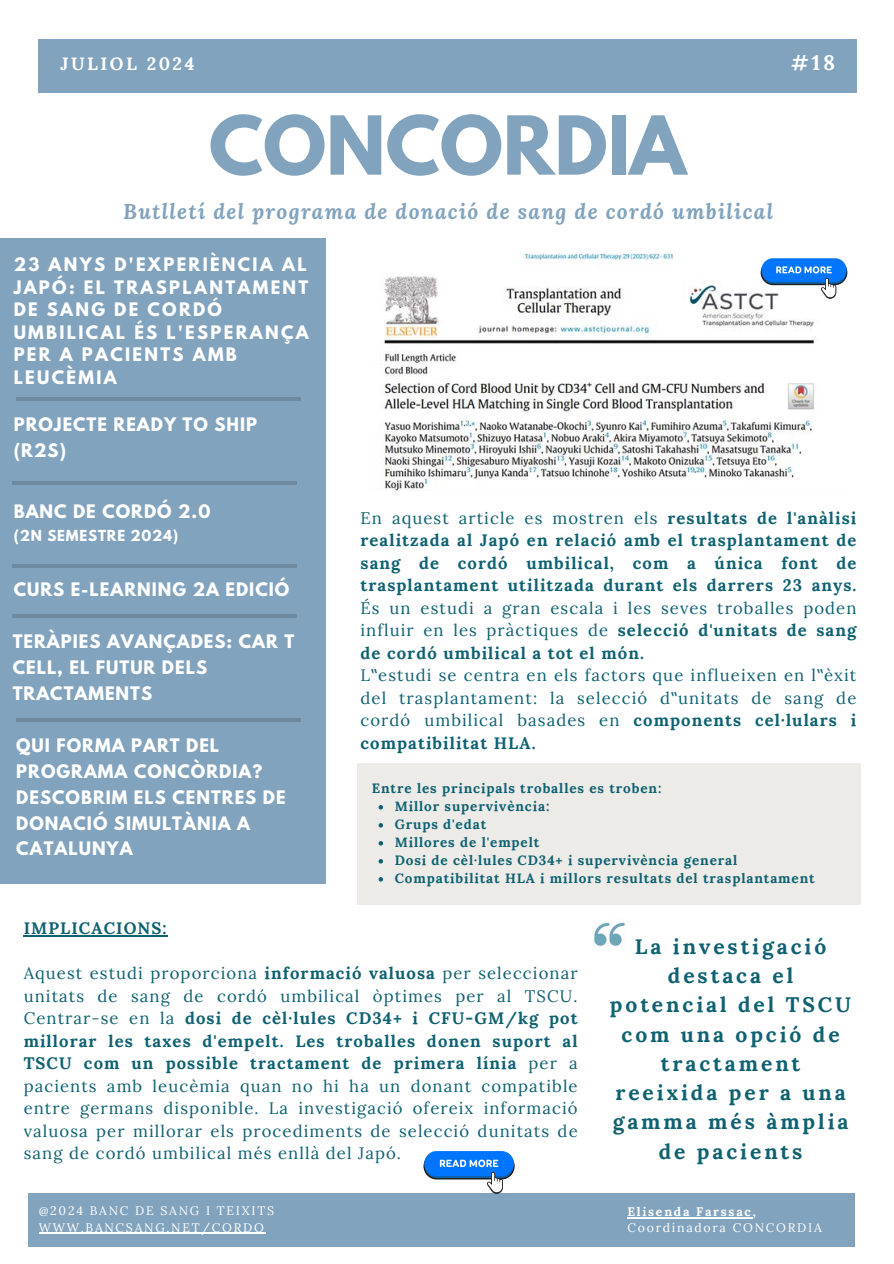
<style>
.page{position:relative;width:894px;height:1264px;background:#fff}
.page>*{position:absolute;margin:0;border:0;box-sizing:border-box;transform-origin:0 0}
.t1{font:700 71.85px "League Spartan";color:#82a3bd}
.t2{font:italic 700 21.15px "Lora";letter-spacing:.06em;color:#82a3bd}
.t3{font:700 21px/29.2px "Lora";letter-spacing:.14em;color:#0e6171;text-align:center}
.t4{font:700 20.85px "Lora";color:#fff}
.t5{font:700 17.85px "Lora";letter-spacing:.14em;color:#fff}
.t6{font:700 16.65px/22.5px "Lora";letter-spacing:.065em;color:#0e6171}
.t7{font:16.65px/22.5px "Lora";letter-spacing:.065em;color:#0e6171;text-align:justify}
.t8{font:700 16.5px/25.8px "League Spartan";letter-spacing:.06em;color:#fff}
.t9{font:700 16.5px/22.5px "League Spartan";letter-spacing:.14em;color:#fff}
.t10{font:700 13.5px "Lora";letter-spacing:.065em;color:#0e6171}
.t11{font:700 13.5px "League Spartan";letter-spacing:.06em;color:#fff}
.t12{font:12.3px/16.5px "Lora";letter-spacing:.14em;color:#fff}
.t13{font:700 12.3px "Lora";letter-spacing:.14em;color:#fff}
.s1{font-weight:400}
.s2{font-family:"Noto Sans";font-weight:400}
.s3{font-weight:700}
</style>
<div class="page">
<div style="left:39px;top:39px;width:817px;height:53px;background:#82a3bd"></div>
<hr style="left:24px;top:935px;width:144px;height:1px;background:#0e6171">
<div style="left:1px;top:239px;width:324px;height:644px;background:#82a3bd"></div>
<hr style="left:16px;top:397px;width:285px;height:3px;background:#000">
<hr style="left:12px;top:481px;width:285px;height:4px;background:#6e8aa0">
<hr style="left:12px;top:614px;width:285px;height:3px;background:#000">
<div style="left:29px;top:1193px;width:825px;height:53px;background:#82a3bd"></div>
<hr style="left:39px;top:1232px;width:226px;height:1px;background:#fff">
<hr style="left:627px;top:1216px;width:125px;height:1px;background:#fff">
<hr style="left:12px;top:564px;width:285px;height:4px;background:#6e8aa0">
<img style="left:593px;top:922px;width:32px;height:25px">
<img style="left:381px;top:253px;width:460px;height:238px">
<div style="left:357px;top:763px;width:502px;height:142px;background:#ecebe8"></div>
<hr style="left:16px;top:718px;width:285px;height:3px;background:#000">
<div style="left:761px;top:258px;width:85px;height:24px;background:#0075ff;border-radius:12px"></div>
<svg style="left:760px;top:260px;width:87px;height:39px"></svg>
<svg style="left:424px;top:1151px;width:90px;height:25px"></svg>
<svg style="left:423px;top:1152px;width:91px;height:41px"></svg>
<svg style="left:378px;top:805px;width:5px;height:4px"></svg>
<svg style="left:378px;top:823px;width:5px;height:4px"></svg>
<svg style="left:378px;top:841px;width:5px;height:4px"></svg>
<svg style="left:378px;top:859px;width:5px;height:4px"></svg>
<svg style="left:378px;top:877px;width:5px;height:4px"></svg>
<p class="t5" style="left:60px;top:52px;width:135px">JULIOL 2024</p>
<h4 class="t4" style="left:790px;top:49px;width:46px">#18</h4>
<h4 class="t1" style="left:209px;top:110px;width:478px">CONCORDIA</h4>
<h4 class="t2" style="left:123px;top:197px;width:651px">Butlletí del programa de donació de sang de cordó umbilical</h4>
<h3 class="t9" style="left:14px;top:255px;width:296px">23 ANYS D'EXPERIÈNCIA AL<br>JAPÓ: EL TRASPLANTAMENT<br>DE SANG DE CORDÓ<br>UMBILICAL ÉS L'ESPERANÇA<br>PER A PACIENTS AMB<br>LEUCÈMIA</h3>
<p class="t8" style="left:14px;top:413px;width:245px">PROJECTE READY TO SHIP (R2S)</p>
<h4 class="t8" style="left:14px;top:500px;width:198px">BANC DE CORDÓ 2.0</h4>
<h4 class="t11" style="left:14px;top:529px;width:166px">(2N SEMESTRE 2024)</h4>
<h5 class="t8" style="left:14px;top:578px;width:277px">CURS E-LEARNING 2A EDICIÓ</h5>
<p class="t8" style="left:13px;top:630px;width:283px">TERÀPIES AVANÇADES: CAR T<br>CELL, EL FUTUR DELS<br>TRACTAMENTS</p>
<h4 class="t6" style="left:360px;top:506px;width:497px"><span class="s1">En aquest article es mostren els</span> resultats de l'anàlisi realitzada al Japó en relació amb el trasplantament de sang de cordó umbilical, com a única font de trasplantament utilitzada durant els darrers 23 anys.<br><span class="s1">És un estudi a gran escala i les seves troballes poden influir en les pràctiques de</span> selecció d'unitats de sang de cordó umbilical a tot el món.<br><span class="s1">L</span><span class="s2">‟</span><span class="s1">estudi se centra en els factors que influeixen en l</span><span class="s2">‟</span><span class="s1">èxit del trasplantament: la selecció d</span><span class="s2">‟</span><span class="s1">unitats de sang de cordó umbilical basades en</span> components cel·lulars i</h4>
<h6 class="t8" style="left:16px;top:734px;width:204px">QUI FORMA PART DEL</h6>
<h4 class="t6" style="left:360px;top:731px;width:176px">compatibilitat HLA.</h4>
<h6 class="t8" style="left:16px;top:760px;width:271px">PROGRAMA CONCÒRDIA?<br>DESCOBRIM ELS CENTRES DE<br>DONACIÓ SIMULTÀNIA A<br>CATALUNYA</h6>
<p class="t10" style="left:372px;top:779px;width:291px">Entre les principals troballes es troben:</p>
<p class="t10" style="left:394px;top:797px;width:156px">Millor supervivència:</p>
<p class="t10" style="left:394px;top:815px;width:93px">Grups d'edat</p>
<p class="t10" style="left:394px;top:833px;width:146px">Millores de l'empelt</p>
<p class="t10" style="left:394px;top:851px;width:344px">Dosi de cèl·lules CD34+ i supervivència general</p>
<p class="t10" style="left:394px;top:869px;width:421px">Compatibilitat HLA i millors resultats del trasplantament</p>
<p class="t6" style="left:24px;top:916px;width:144px">IMPLICACIONS:</p>
<p class="t7" style="left:24px;top:961px;width:555px">Aquest estudi proporciona <span class="s3">informació valuosa</span> per seleccionar unitats de sang de cordó umbilical òptimes per al TSCU.<br>Centrar-se en la <span class="s3">dosi de cèl·lules CD34+ i CFU-GM/kg pot millorar les taxes d'empelt. Les troballes donen suport al TSCU com un possible tractament de primera línia</span> per a pacients amb leucèmia quan no hi ha un donant compatible entre germans disponible. La investigació ofereix informació valuosa per millorar els procediments de selecció dunitats de sang de cordó umbilical més enllà del Japó.</p>
<h1 class="t3" style="left:609px;top:931px;width:243px">La investigació destaca el potencial del TSCU com una opció de tractament reeixida per a una gamma més àmplia de pacients</h1>
<p class="t12" style="left:39px;top:1202px;width:237px">@2024 BANC DE SANG I TEIXITS<br>WWW.BANCSANG.NET/CORDO</p>
<h4 class="t13" style="left:627px;top:1203px;width:130px">Elisenda Farssac,</h4>
<h2 class="t12" style="left:627px;top:1219px;width:196px">Coordinadora CONCORDIA</h2>
</div>
